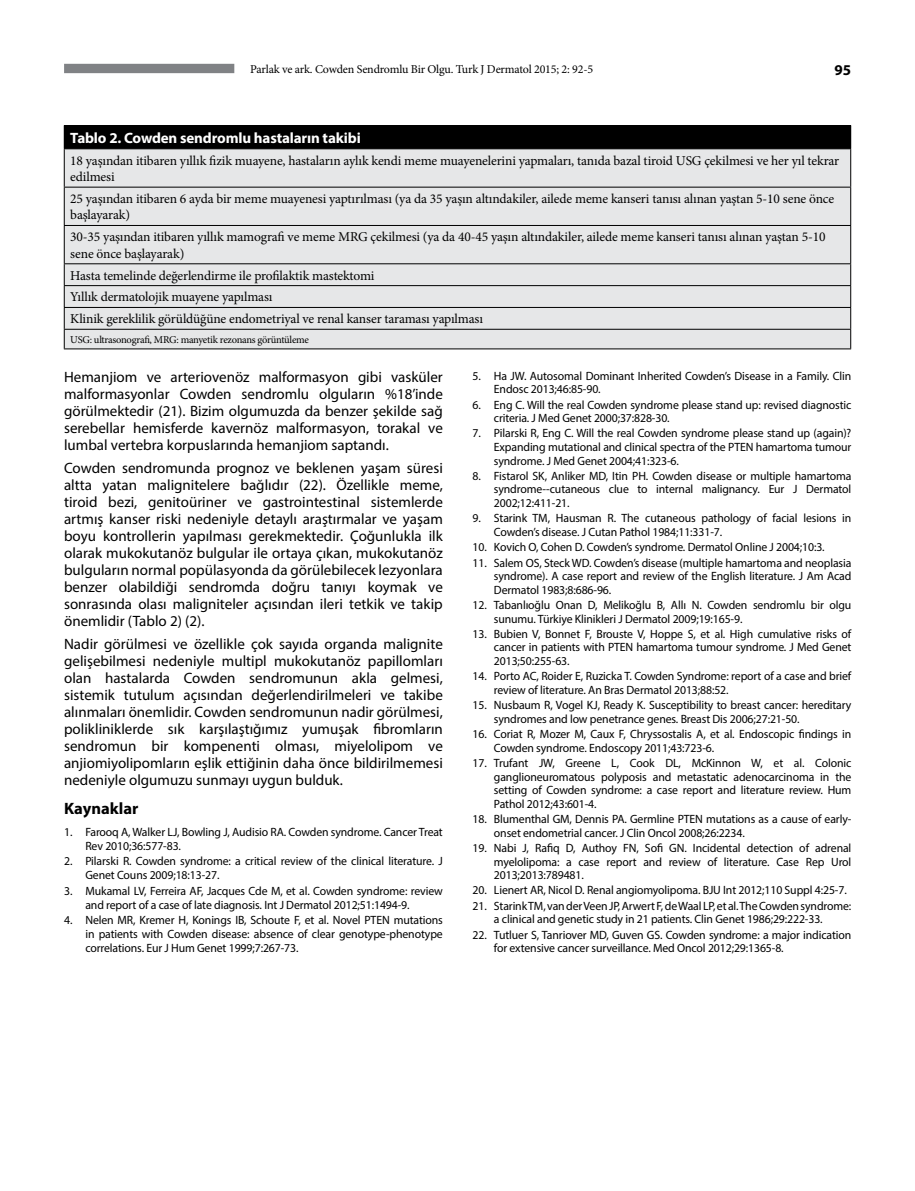
<style>
.page{position:relative;width:915px;height:1191px;background:#fff}
.page>*{position:absolute;margin:0;border:0;box-sizing:border-box;transform-origin:0 0}
.t1{font:700 16.5px "Myriad Pro";color:#000}
.t2{font:15px/17px "Myriad Pro";color:#000;text-align:justify}
.t3{font:700 15px "Myriad Pro";letter-spacing:-.01em;color:#fff}
.t4{font:700 15px "Myriad Pro";color:#000}
.t5{font:13.5px/16.5px "Minion Pro";letter-spacing:-.01em;color:#000}
.t6{font:12px/13.6px "Myriad Pro";letter-spacing:-.01em;color:#000}
.t7{font:12px "Minion Pro";letter-spacing:-.015em;color:#000}
.t8{font:10.5px "Minion Pro";letter-spacing:-.025em;color:#000}
</style>
<div class="page">
<div style="left:64px;top:64px;width:170px;height:9px;background:#808285"></div>
<div style="left:64px;top:126px;width:786px;height:23px;background:#000"></div>
<div style="left:65px;top:149px;width:785px;height:199px;background:#e6e7e8"></div>
<hr style="left:64px;top:125px;width:786px;height:1px;background:#000">
<svg style="left:850px;top:126px;width:1px;height:22px"></svg>
<hr style="left:64px;top:149px;width:1px;height:38px;background:#000">
<hr style="left:850px;top:149px;width:1px;height:38px;background:#000">
<hr style="left:64px;top:187px;width:786px;height:1px;background:#000">
<hr style="left:64px;top:188px;width:1px;height:37px;background:#000">
<hr style="left:850px;top:188px;width:1px;height:37px;background:#000">
<hr style="left:64px;top:225px;width:786px;height:1px;background:#000">
<hr style="left:64px;top:226px;width:1px;height:37px;background:#000">
<hr style="left:850px;top:226px;width:1px;height:37px;background:#000">
<hr style="left:64px;top:263px;width:786px;height:1px;background:#000">
<hr style="left:64px;top:285px;width:786px;height:1px;background:#000">
<hr style="left:64px;top:307px;width:786px;height:1px;background:#000">
<hr style="left:64px;top:329px;width:786px;height:1px;background:#000">
<svg style="left:64px;top:264px;width:1px;height:84px"></svg>
<svg style="left:850px;top:264px;width:1px;height:84px"></svg>
<hr style="left:64px;top:348px;width:786px;height:1px;background:#000">
<p class="t7" style="left:250px;top:61px;width:344px">Parlak ve ark. Cowden Sendromlu Bir Olgu. Turk J Dermatol 2015; 2: 92-5</p>
<p class="t4" style="left:834px;top:60px;width:18px">95</p>
<p class="t3" style="left:70px;top:128px;width:292px">Tablo 2. Cowden sendromlu hastaların takibi</p>
<p class="t5" style="left:70px;top:152px;width:770px">18 yaşından itibaren yıllık fizik muayene, hastaların aylık kendi meme muayenelerini yapmaları, tanıda bazal tiroid USG çekilmesi ve her yıl tekrar edilmesi</p>
<p class="t5" style="left:70px;top:190px;width:765px">25 yaşından itibaren 6 ayda bir meme muayenesi yaptırılması (ya da 35 yaşın altındakiler, ailede meme kanseri tanısı alınan yaştan 5-10 sene önce başlayarak)</p>
<p class="t5" style="left:70px;top:229px;width:756px">30-35 yaşından itibaren yıllık mamografi ve meme MRG çekilmesi (ya da 40-45 yaşın altındakiler, ailede meme kanseri tanısı alınan yaştan 5-10 sene önce başlayarak)</p>
<p class="t5" style="left:70px;top:264px;width:414px;line-height:21.8px">Hasta temelinde değerlendirme ile profilaktik mastektomi<br>Yıllık dermatolojik muayene yapılması<br>Klinik gereklilik görüldüğüne endometriyal ve renal kanser taraması yapılması</p>
<p class="t8" style="left:70px;top:332px;width:240px">USG: ultrasonografi, MRG: manyetik rezonans görüntüleme</p>
<p class="t2" style="left:64px;top:368px;width:380px">Hemanjiom ve arteriovenöz malformasyon gibi vasküler malformasyonlar Cowden sendromlu olguların %18’inde görülmektedir (21). Bizim olgumuzda da benzer şekilde sağ serebellar hemisferde kavernöz malformasyon, torakal ve lumbal vertebra korpuslarında hemanjiom saptandı.</p>
<p class="t2" style="left:64px;top:459px;width:380px">Cowden sendromunda prognoz ve beklenen yaşam süresi altta yatan malignitelere bağlıdır (22). Özellikle meme, tiroid bezi, genitoüriner ve gastrointestinal sistemlerde artmış kanser riski nedeniyle detaylı araştırmalar ve yaşam boyu kontrollerin yapılması gerekmektedir. Çoğunlukla ilk olarak mukokutanöz bulgular ile ortaya çıkan, mukokutanöz bulguların normal popülasyonda da görülebilecek lezyonlara benzer olabildiği sendromda doğru tanıyı koymak ve sonrasında olası maligniteler açısından ileri tetkik ve takip önemlidir (Tablo 2) (2).</p>
<p class="t2" style="left:64px;top:635px;width:380px">Nadir görülmesi ve özellikle çok sayıda organda malignite gelişebilmesi nedeniyle multipl mukokutanöz papillomları olan hastalarda Cowden sendromunun akla gelmesi, sistemik tutulum açısından değerlendirilmeleri ve takibe alınmaları önemlidir. Cowden sendromunun nadir görülmesi, polikliniklerde sık karşılaştığımız yumuşak fibromların sendromun bir kompenenti olması, miyelolipom ve anjiomiyolipomların eşlik ettiğinin daha önce bildirilmemesi nedeniyle olgumuzu sunmayı uygun bulduk.</p>
<h1 class="t1" style="left:64px;top:798px;width:76px">Kaynaklar</h1>
<p class="t6" style="left:85px;top:824px;width:359px;text-indent:-21px">1. Farooq A, Walker LJ, Bowling J, Audisio RA. Cowden syndrome. Cancer Treat<br>Rev 2010;36:577-83.</p>
<p class="t6" style="left:85px;top:854px;width:359px;text-indent:-21px">2. Pilarski R. Cowden syndrome: a critical review of the clinical literature. J<br>Genet Couns 2009;18:13-27.</p>
<p class="t6" style="left:85px;top:883px;width:359px;text-indent:-21px">3. Mukamal LV, Ferreira AF, Jacques Cde M, et al. Cowden syndrome: review and report of a case of late diagnosis. Int J Dermatol 2012;51:1494-9.</p>
<p class="t6" style="left:85px;top:913px;width:359px;text-align:justify;text-indent:-21px">4. Nelen MR, Kremer H, Konings IB, Schoute F, et al. Novel PTEN mutations in patients with Cowden disease: absence of clear genotype-phenotype correlations. Eur J Hum Genet 1999;7:267-73.</p>
<p class="t6" style="left:493px;top:368px;width:359px;text-indent:-21px">5. Ha JW. Autosomal Dominant Inherited Cowden’s Disease in a Family. Clin<br>Endosc 2013;46:85-90.</p>
<p class="t6" style="left:493px;top:397px;width:359px;text-indent:-21px">6. Eng C. Will the real Cowden syndrome please stand up: revised diagnostic criteria. J Med Genet 2000;37:828-30.</p>
<p class="t6" style="left:493px;top:426px;width:359px;text-align:justify;text-indent:-21px">7. Pilarski R, Eng C. Will the real Cowden syndrome please stand up (again)?<br>Expanding mutational and clinical spectra of the PTEN hamartoma tumour syndrome. J Med Genet 2004;41:323-6.</p>
<p class="t6" style="left:493px;top:469px;width:359px;text-align:justify;text-indent:-21px">8. Fistarol SK, Anliker MD, Itin PH. Cowden disease or multiple hamartoma syndrome--cutaneous clue to internal malignancy. Eur J Dermatol 2002;12:411-21.</p>
<p class="t6" style="left:493px;top:511px;width:359px;text-indent:-21px">9. Starink TM, Hausman R. The cutaneous pathology of facial lesions in<br>Cowden’s disease. J Cutan Pathol 1984;11:331-7.</p>
<p class="t6" style="left:472px;top:540px;width:353px">10. Kovich O, Cohen D. Cowden’s syndrome. Dermatol Online J 2004;10:3.</p>
<p class="t6" style="left:493px;top:555px;width:359px;text-align:justify;text-indent:-21px">11. Salem OS, Steck WD. Cowden’s disease (multiple hamartoma and neoplasia syndrome). A case report and review of the English literature. J Am Acad Dermatol 1983;8:686-96.</p>
<p class="t6" style="left:493px;top:598px;width:359px;text-indent:-21px">12. Tabanlıoğlu Onan D, Melikoğlu B, Allı N. Cowden sendromlu bir olgu sunumu. Türkiye Klinikleri J Dermatol 2009;19:165-9.</p>
<p class="t6" style="left:493px;top:627px;width:359px;text-align:justify;text-indent:-21px">13. Bubien V, Bonnet F, Brouste V, Hoppe S, et al. High cumulative risks of cancer in patients with PTEN hamartoma tumour syndrome. J Med Genet 2013;50:255-63.</p>
<p class="t6" style="left:493px;top:669px;width:359px;text-indent:-21px">14. Porto AC, Roider E, Ruzicka T. Cowden Syndrome: report of a case and brief review of literature. An Bras Dermatol 2013;88:52.</p>
<p class="t6" style="left:493px;top:698px;width:359px;text-indent:-21px">15. Nusbaum R, Vogel KJ, Ready K. Susceptibility to breast cancer: hereditary syndromes and low penetrance genes. Breast Dis 2006;27:21-50.</p>
<p class="t6" style="left:493px;top:727px;width:359px;text-indent:-21px">16. Coriat R, Mozer M, Caux F, Chryssostalis A, et al. Endoscopic findings in<br>Cowden syndrome. Endoscopy 2011;43:723-6.</p>
<p class="t6" style="left:493px;top:756px;width:359px;text-align:justify;text-indent:-21px">17. Trufant JW, Greene L, Cook DL, McKinnon W, et al. Colonic ganglioneuromatous polyposis and metastatic adenocarcinoma in the setting of Cowden syndrome: a case report and literature review. Hum Pathol 2012;43:601-4.</p>
<p class="t6" style="left:493px;top:812px;width:359px;text-indent:-21px">18. Blumenthal GM, Dennis PA. Germline PTEN mutations as a cause of early&shy;onset endometrial cancer. J Clin Oncol 2008;26:2234.</p>
<p class="t6" style="left:493px;top:841px;width:359px;text-align:justify;text-indent:-21px">19. Nabi J, Rafiq D, Authoy FN, Sofi GN. Incidental detection of adrenal myelolipoma: a case report and review of literature. Case Rep Urol 2013;2013:789481.</p>
<p class="t6" style="left:472px;top:883px;width:375px">20. Lienert AR, Nicol D. Renal angiomyolipoma. BJU Int 2012;110 Suppl 4:25-7.</p>
<p class="t6" style="left:493px;top:898px;width:359px;text-indent:-21px">21. Starink TM, van der Veen JP, Arwert F, de Waal LP, et al. The Cowden syndrome: a clinical and genetic study in 21 patients. Clin Genet 1986;29:222-33.</p>
<p class="t6" style="left:493px;top:927px;width:359px;text-indent:-21px">22. Tutluer S, Tanriover MD, Guven GS. Cowden syndrome: a major indication for extensive cancer surveillance. Med Oncol 2012;29:1365-8.</p>
</div>
